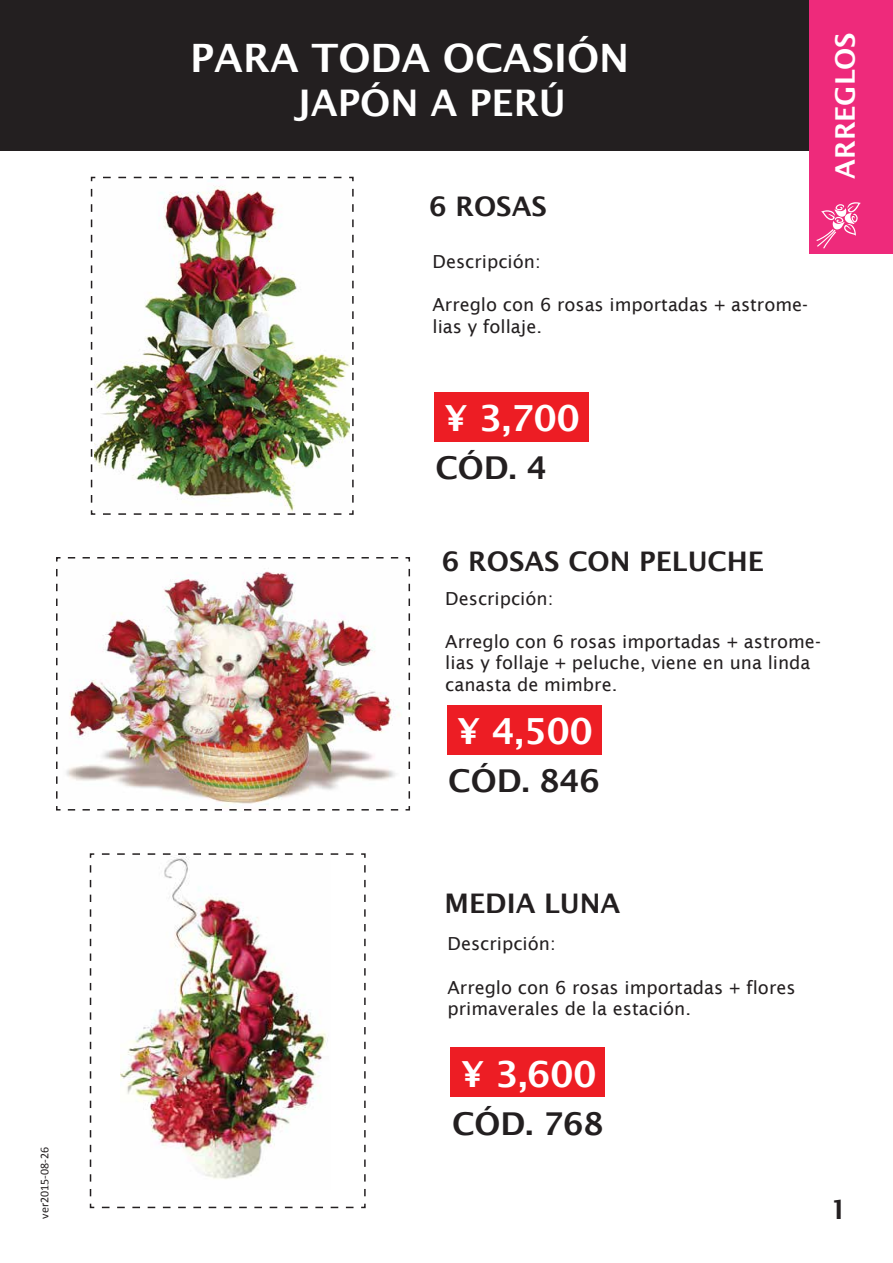
<style>
.page{position:relative;width:893px;height:1263px;background:#fff}
.page>*{position:absolute;margin:0;border:0;box-sizing:border-box;transform-origin:0 0}
.t1{font:600 39.15px "Lucida Sans";color:#fff}
.t2{font:600 36.75px "Lucida Sans";color:#fff}
.t3{font:600 36px "Lucida Sans";color:#fff}
.t4{font:600 31.5px "Lucida Sans";color:#231f20}
.t5{font:600 27px "Lucida Sans";color:#231f20}
.t6{font:600 27px "Lucida Sans";color:#fff}
.t7{font:18px/21.6px "Lucida Sans";color:#231f20}
.t8{font:12px "Calibri";color:#231f20}
</style>
<div class="page">
<div style="left:434px;top:392px;width:155px;height:49px;background:#ed1d24"></div>
<img style="left:97px;top:185px;width:251px;height:324px">
<div style="left:447px;top:705px;width:154px;height:49px;background:#ed1d24"></div>
<div style="left:451px;top:1047px;width:154px;height:50px;background:#ed1d24"></div>
<img style="left:120px;top:859px;width:208px;height:320px">
<svg style="left:90px;top:509px;width:251px;height:6px"></svg>
<svg style="left:90px;top:176px;width:7px;height:327px"></svg>
<svg style="left:103px;top:176px;width:251px;height:6px"></svg>
<svg style="left:348px;top:189px;width:6px;height:326px"></svg>
<img style="left:56px;top:557px;width:355px;height:254px">
<svg style="left:89px;top:1203px;width:265px;height:6px"></svg>
<svg style="left:89px;top:853px;width:6px;height:343px"></svg>
<svg style="left:102px;top:853px;width:264px;height:6px"></svg>
<svg style="left:361px;top:865px;width:5px;height:344px"></svg>
<div style="left:0;top:0;width:893px;height:150px;background:#231f20"></div>
<div style="left:810px;top:0;width:83px;height:254px;background:#ee2a7b"></div>
<p class="t8" style="left:37px;top:1218px;width:73px;rotate:-90deg">ver2015-08-26</p>
<h1 class="t1" style="left:190px;top:35px;width:441px">PARA TODA OCASIÓN</h1>
<h2 class="t2" style="left:295px;top:82px;width:272px">JAPÓN A PERÚ</h2>
<h3 class="t5" style="left:430px;top:191px;width:119px">6 ROSAS</h3>
<p class="t7" style="left:433px;top:251px;width:110px">Descripción:</p>
<p class="t7" style="left:433px;top:294px;width:377px">Arreglo con 6 rosas importadas + astrome&shy;lias y follaje.</p>
<h3 class="t3" style="left:445px;top:398px;width:137px">¥ 3,700</h3>
<h3 class="t4" style="left:436px;top:450px;width:113px">CÓD. 4</h3>
<h3 class="t6" style="left:830px;top:179px;width:148px;rotate:-90deg">ARREGLOS</h3>
<h3 class="t5" style="left:442px;top:546px;width:323px">6 ROSAS CON PELUCHE</h3>
<p class="t7" style="left:445px;top:587px;width:110px">Descripción:</p>
<p class="t7" style="left:445px;top:631px;width:377px">Arreglo con 6 rosas importadas + astrome&shy;lias y follaje + peluche, viene en una linda canasta de mimbre.</p>
<h3 class="t3" style="left:457px;top:710px;width:137px">¥ 4,500</h3>
<h3 class="t4" style="left:448px;top:762px;width:153px">CÓD. 846</h3>
<h3 class="t5" style="left:445px;top:887px;width:177px">MEDIA LUNA</h3>
<p class="t7" style="left:448px;top:933px;width:110px">Descripción:</p>
<p class="t7" style="left:448px;top:976px;width:349px">Arreglo con 6 rosas importadas + flores primaverales de la estación.</p>
<h3 class="t3" style="left:461px;top:1053px;width:137px">¥ 3,600</h3>
<h3 class="t4" style="left:452px;top:1105px;width:153px">CÓD. 768</h3>
<h3 class="t5" style="left:830px;top:1193px;width:19px">1</h3>
</div>
